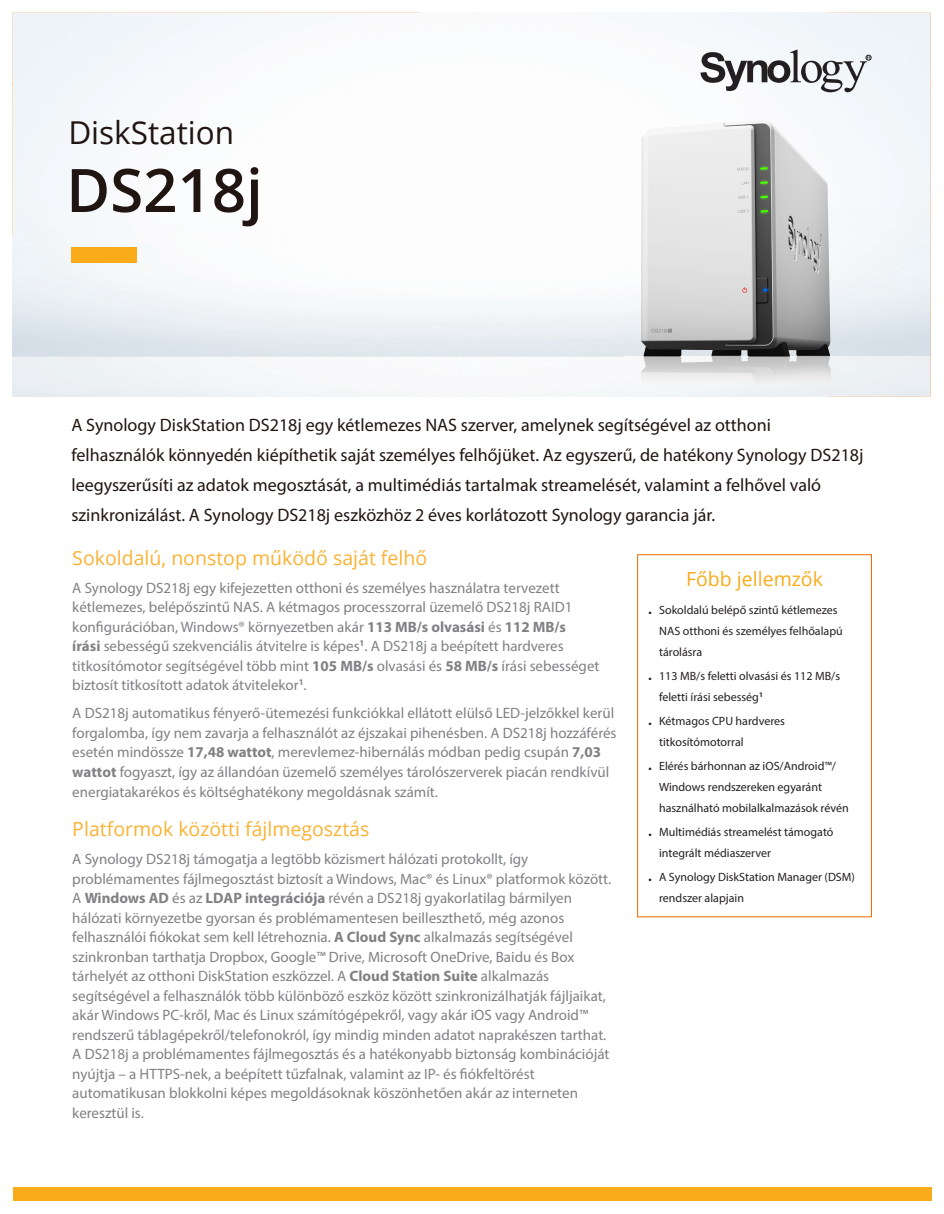
<style>
.page{position:relative;width:944px;height:1214px;background:#fff}
.page>*{position:absolute;margin:0;border:0;box-sizing:border-box;transform-origin:0 0}
.Model_Name{font:600 60px "Open Sans";color:#211512}
.Product_Type{font:31.5px "Open Sans";color:#211512}
.Chapter_Title_1{font:19.5px "Open Sans";color:#fbb233}
.Selling_Title{font:19.5px "Open Sans";color:#f9ab1a}
.Introduction{font:18px/30px "Myriad Pro";color:#211512}
.Body_Content{font:15px/19.5px "Myriad Pro";color:#808183}
.t1{font:12px/21px "Myriad Pro";color:#231f20}
.s1{font-weight:700}
</style>
<div class="page">
<div style="left:13px;top:1187px;width:918px;height:14px;background:#f9ab1a"></div>
<div style="left:637px;top:554px;width:234px;height:363px;border:1px solid #ec6900"></div>
<div style="left:71px;top:247px;width:66px;height:16px;background:#f9ab1a"></div>
<svg style="left:700px;top:50px;width:171px;height:42px"></svg>
<img style="left:637px;top:117px;width:199px;height:278px">
<p class="Product_Type" style="left:68px;top:111px;width:167px">DiskStation</p>
<p class="Model_Name" style="left:66px;top:149px;width:198px">DS218j</p>
<p class="Introduction" style="left:71px;top:410px;width:793px">A Synology DiskStation DS218j egy kétlemezes NAS szerver, amelynek segítségével az otthoni felhasználók könnyedén kiépíthetik saját személyes felhőjüket. Az egyszerű, de hatékony Synology DS218j leegyszerűsíti az adatok megosztását, a multimédiás tartalmak streamelését, valamint a felhővel való szinkronizálást. A Synology DS218j eszközhöz 2 éves korlátozott Synology garancia jár.</p>
<p class="Chapter_Title_1" style="left:72px;top:544px;width:356px">Sokoldalú, nonstop működő saját felhő</p>
<p class="Body_Content" style="left:72px;top:578px;width:528px">A Synology DS218j egy kifejezetten otthoni és személyes használatra tervezett kétlemezes, belépőszintű NAS. A kétmagos processzorral üzemelő DS218j RAID1 konfigurációban, Windows® környezetben akár <span class="s1">113 MB/s olvasási</span> és <span class="s1">112 MB/s<br>írási</span> sebességű szekvenciális átvitelre is képes<sup>1</sup>. A DS218j a beépített hardveres titkosítómotor segítségével több mint <span class="s1">105 MB/s</span> olvasási és <span class="s1">58 MB/s</span> írási sebességet biztosít titkosított adatok átvitelekor<sup>1</sup>.</p>
<p class="Body_Content" style="left:72px;top:703px;width:545px">A DS218j automatikus fényerő-ütemezési funkciókkal ellátott elülső LED-jelzőkkel kerül forgalomba, így nem zavarja a felhasználót az éjszakai pihenésben. A DS218j hozzáférés esetén mindössze <span class="s1">17,48 wattot</span>, merevlemez-hibernálás módban pedig csupán <span class="s1">7,03 wattot</span> fogyaszt, így az állandóan üzemelő személyes tárolószerverek piacán rendkívül energiatakarékos és költséghatékony megoldásnak számít.</p>
<p class="Chapter_Title_1" style="left:72px;top:815px;width:298px">Platformok közötti fájlmegosztás</p>
<p class="Body_Content" style="left:72px;top:849px;width:540px">A Synology DS218j támogatja a legtöbb közismert hálózati protokollt, így problémamentes fájlmegosztást biztosít a Windows, Mac® és Linux® platformok között.<br>A <span class="s1">Windows AD</span> és az <span class="s1">LDAP integrációja</span> révén a DS218j gyakorlatilag bármilyen hálózati környezetbe gyorsan és problémamentesen beilleszthető, még azonos felhasználói fiókokat sem kell létrehoznia. <span class="s1">A Cloud Sync</span> alkalmazás segítségével szinkronban tarthatja Dropbox, Google™ Drive, Microsoft OneDrive, Baidu és Box tárhelyét az otthoni DiskStation eszközzel. A <span class="s1">Cloud Station Suite</span> alkalmazás segítségével a felhasználók több különböző eszköz között szinkronizálhatják fájljaikat, akár Windows PC-kről, Mac és Linux számítógépekről, vagy akár iOS vagy Android™ rendszerű táblagépekről/telefonokról, így mindig minden adatot naprakészen tarthat.<br>A DS218j a problémamentes fájlmegosztás és a hatékonyabb biztonság kombinációját nyújtja – a HTTPS-nek, a beépített tűzfalnak, valamint az IP- és fiókfeltörést automatikusan blokkolni képes megoldásoknak köszönhetően akár az interneten keresztül is.</p>
<p class="Selling_Title" style="left:686px;top:566px;width:138px">Főbb jellemzők</p>
<p class="t1" style="left:659px;top:599px;width:185px;text-indent:-11px">• Sokoldalú belépő szintű kétlemezes<br>NAS otthoni és személyes felhőalapú tárolásra</p>
<p class="t1" style="left:659px;top:665px;width:182px;text-indent:-11px">• 113 MB/s feletti olvasási és 112 MB/s feletti írási sebesség<sup>1</sup></p>
<p class="t1" style="left:659px;top:710px;width:127px;text-indent:-11px">• Kétmagos CPU hardveres titkosítómotorral</p>
<p class="t1" style="left:659px;top:755px;width:191px;text-indent:-11px">• Elérés bárhonnan az iOS/Android™/<br>Windows rendszereken egyaránt használható mobilalkalmazások révén</p>
<p class="t1" style="left:659px;top:821px;width:176px;text-indent:-11px">• Multimédiás streamelést támogató integrált médiaszerver</p>
<p class="t1" style="left:659px;top:866px;width:197px;text-indent:-11px">• A Synology DiskStation Manager (DSM) rendszer alapjain</p>
</div>
